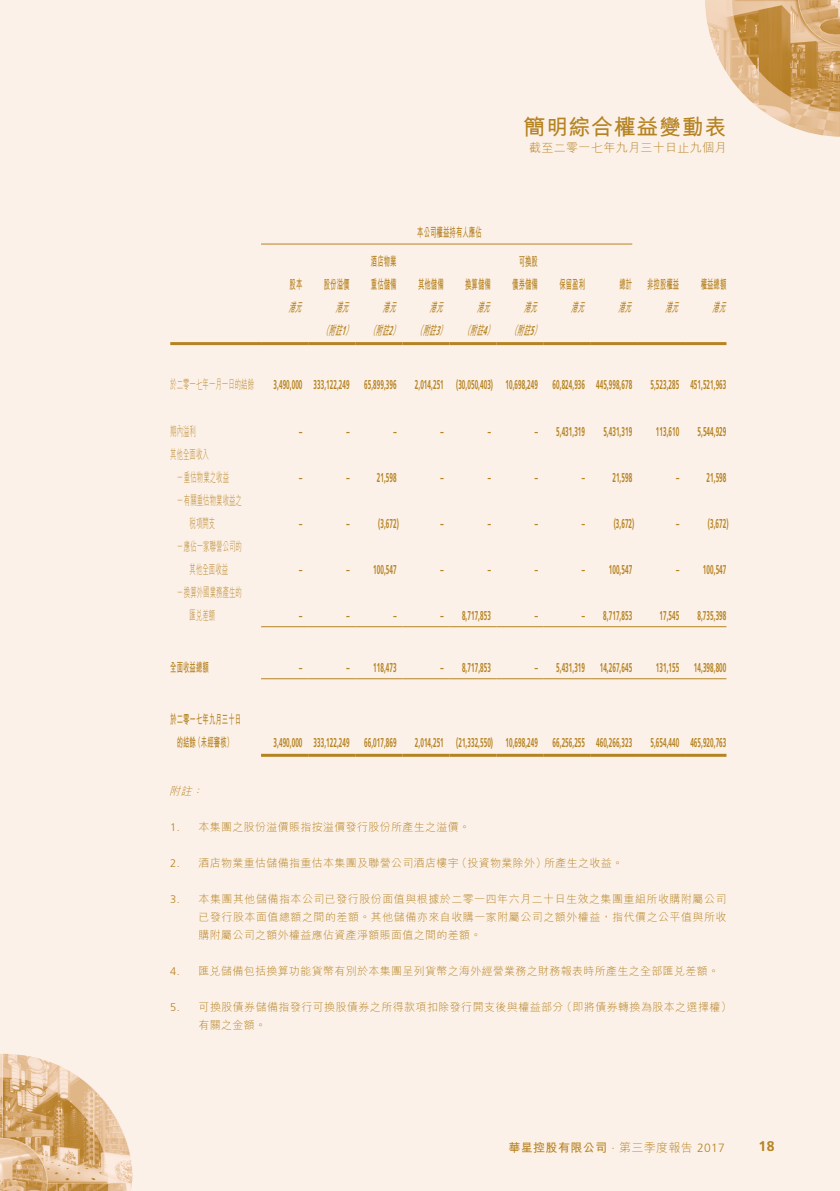
<style>
.page{position:relative;width:840px;height:1191px;background:#fff}
.page>*{position:absolute;margin:0;border:0;box-sizing:border-box;transform-origin:0 0}
.t1{font:700 22px "M Hei HK";letter-spacing:.03em;color:#b68322}
.t2{font:700 14px "Frutiger LT Std";color:#b68322}
.t3{font:700 12.8px "Frutiger LT Std";letter-spacing:.01em;color:#b68322;scale:.5 1}
.t4{font:700 12.8px/23px "M Hei HK";letter-spacing:.01em;color:#b68322;text-align:center;scale:.5 1}
.t5{font:300 12.8px/23px "M Hei HK";letter-spacing:.01em;color:#b68322;scale:.5 1}
.t6{font:italic 700 12.8px "M Hei HK";color:#b68322;scale:.5 1}
.t7{font:700 12px "M Hei HK";letter-spacing:.03em;color:#b68322}
.t8{font:300 12px "M Hei HK";letter-spacing:.03em;color:#b68322}
.t9{font:300 11px/18px "M Hei HK";letter-spacing:.03em;color:#b68322;text-align:justify}
.t10{font:italic 300 11px "M Hei HK";color:#b68322}
.s1{font-family:"Frutiger LT Std"}
.s2{font-family:"Frutiger LT Std";font-weight:300}
.s3{font-weight:300}
</style>
<div class="page">
<div style="left:0;top:0;width:839px;height:1191px;background:#fcf1e9"></div>
<img style="left:705px;top:0;width:134px;height:137px">
<img style="left:0;top:1053px;width:132px;height:138px">
<hr style="left:261px;top:243px;width:371px;height:1px;background:#b68322">
<hr style="left:170px;top:342px;width:91px;height:3px;background:#b68322">
<hr style="left:261px;top:342px;width:47px;height:3px;background:#b68322">
<hr style="left:308px;top:342px;width:47px;height:3px;background:#b68322">
<hr style="left:355px;top:342px;width:47px;height:3px;background:#b68322">
<hr style="left:402px;top:342px;width:47px;height:3px;background:#b68322">
<hr style="left:449px;top:342px;width:47px;height:3px;background:#b68322">
<hr style="left:496px;top:342px;width:47px;height:3px;background:#b68322">
<hr style="left:543px;top:342px;width:47px;height:3px;background:#b68322">
<hr style="left:590px;top:342px;width:47px;height:3px;background:#b68322">
<hr style="left:637px;top:342px;width:47px;height:3px;background:#b68322">
<hr style="left:684px;top:342px;width:42px;height:3px;background:#b68322">
<hr style="left:261px;top:626px;width:47px;height:1px;background:#b68322">
<hr style="left:308px;top:626px;width:47px;height:1px;background:#b68322">
<hr style="left:355px;top:626px;width:47px;height:1px;background:#b68322">
<hr style="left:402px;top:626px;width:47px;height:1px;background:#b68322">
<hr style="left:449px;top:626px;width:47px;height:1px;background:#b68322">
<hr style="left:496px;top:626px;width:47px;height:1px;background:#b68322">
<hr style="left:543px;top:626px;width:47px;height:1px;background:#b68322">
<hr style="left:590px;top:626px;width:47px;height:1px;background:#b68322">
<hr style="left:637px;top:626px;width:47px;height:1px;background:#b68322">
<hr style="left:684px;top:626px;width:42px;height:1px;background:#b68322">
<hr style="left:261px;top:678px;width:47px;height:1px;background:#b68322">
<hr style="left:308px;top:678px;width:47px;height:1px;background:#b68322">
<hr style="left:355px;top:678px;width:47px;height:1px;background:#b68322">
<hr style="left:402px;top:678px;width:47px;height:1px;background:#b68322">
<hr style="left:449px;top:678px;width:47px;height:1px;background:#b68322">
<hr style="left:496px;top:678px;width:47px;height:1px;background:#b68322">
<hr style="left:543px;top:678px;width:47px;height:1px;background:#b68322">
<hr style="left:590px;top:678px;width:47px;height:1px;background:#b68322">
<hr style="left:637px;top:678px;width:47px;height:1px;background:#b68322">
<hr style="left:684px;top:678px;width:42px;height:1px;background:#b68322">
<hr style="left:261px;top:754px;width:47px;height:3px;background:#b68322">
<hr style="left:308px;top:754px;width:47px;height:3px;background:#b68322">
<hr style="left:355px;top:754px;width:47px;height:3px;background:#b68322">
<hr style="left:402px;top:754px;width:47px;height:3px;background:#b68322">
<hr style="left:449px;top:754px;width:47px;height:3px;background:#b68322">
<hr style="left:496px;top:754px;width:47px;height:3px;background:#b68322">
<hr style="left:543px;top:754px;width:47px;height:3px;background:#b68322">
<hr style="left:590px;top:754px;width:47px;height:3px;background:#b68322">
<hr style="left:637px;top:754px;width:47px;height:3px;background:#b68322">
<hr style="left:684px;top:754px;width:42px;height:3px;background:#b68322">
<h1 class="t1" style="left:523px;top:111px;width:204px">簡明綜合權益變動表</h1>
<p class="t8" style="left:529px;top:139px;width:199px">截至二零一七年九月三十日止九個月</p>
<p class="t4" style="left:289px;top:272px;width:27px">股本</p>
<p class="t4" style="left:323px;top:272px;width:53px">股份溢價</p>
<p class="t4" style="left:371px;top:249px;width:53px;text-align:left">酒店物業重估儲備</p>
<p class="t4" style="left:417px;top:220px;width:130px">本公司權益持有人應佔</p>
<p class="t4" style="left:418px;top:272px;width:53px">其他儲備</p>
<p class="t4" style="left:465px;top:272px;width:53px">換算儲備</p>
<p class="t4" style="left:512px;top:249px;width:53px">可換股債券儲備</p>
<p class="t4" style="left:559px;top:272px;width:53px">保留盈利</p>
<p class="t4" style="left:619px;top:272px;width:121px">總計 非控股權益</p>
<p class="t4" style="left:700px;top:272px;width:53px">權益總額</p>
<p class="t6" style="left:288px;top:298px;width:36px">港元</p>
<p class="t6" style="left:335px;top:298px;width:36px">港元</p>
<p class="t6" style="left:382px;top:298px;width:36px">港元</p>
<p class="t6" style="left:429px;top:298px;width:36px">港元</p>
<p class="t6" style="left:476px;top:298px;width:36px">港元</p>
<p class="t6" style="left:523px;top:298px;width:36px">港元</p>
<p class="t6" style="left:570px;top:298px;width:36px">港元</p>
<p class="t6" style="left:617px;top:298px;width:36px">港元</p>
<p class="t6" style="left:664px;top:298px;width:36px">港元</p>
<p class="t6" style="left:711px;top:298px;width:36px">港元</p>
<p class="t6" style="left:322px;top:321px;width:446px">（附註<span class="s1">1</span>） （附註<span class="s1">2</span>） （附註<span class="s1">3</span>） （附註<span class="s1">4</span>） （附註<span class="s1">5</span>）</p>
<p class="t5" style="left:170px;top:373px;width:169px">於二零一七年一月一日的結餘</p>
<p class="t3" style="left:273px;top:377px;width:247px">3,490,000 333,122,249 65,899,396</p>
<p class="t3" style="left:414px;top:377px;width:436px">2,014,251 (30,050,403) 10,698,249 60,824,936 445,998,678</p>
<p class="t3" style="left:650px;top:377px;width:153px">5,523,285 451,521,963</p>
<p class="t5" style="left:170px;top:419px;width:53px">期內溢利</p>
<p class="t3" style="left:299px;top:423px;width:8px">–</p>
<p class="t3" style="left:346px;top:423px;width:8px">–</p>
<p class="t3" style="left:393px;top:423px;width:8px">–</p>
<p class="t3" style="left:440px;top:423px;width:8px">–</p>
<p class="t3" style="left:487px;top:423px;width:8px">–</p>
<p class="t3" style="left:534px;top:423px;width:102px">– 5,431,319</p>
<p class="t3" style="left:603px;top:423px;width:59px">5,431,319</p>
<p class="t3" style="left:655px;top:423px;width:48px">113,610</p>
<p class="t3" style="left:697px;top:423px;width:59px">5,544,929</p>
<p class="t5" style="left:177px;top:442px;width:106px;text-indent:-6px">其他全面收入<br>－重估物業之收益</p>
<p class="t3" style="left:299px;top:469px;width:8px">–</p>
<p class="t3" style="left:346px;top:469px;width:102px">– 21,598</p>
<p class="t3" style="left:440px;top:469px;width:8px">–</p>
<p class="t3" style="left:487px;top:469px;width:8px">–</p>
<p class="t3" style="left:534px;top:469px;width:8px">–</p>
<p class="t3" style="left:581px;top:469px;width:102px">– 21,598</p>
<p class="t3" style="left:675px;top:469px;width:102px">– 21,598</p>
<p class="t5" style="left:189px;top:488px;width:106px;text-indent:-13px">－有關重估物業收益之稅項開支</p>
<p class="t5" style="left:176px;top:534px;width:132px;text-align:center">－應佔一家聯營公司的其他全面收益</p>
<p class="t5" style="left:189px;top:580px;width:106px;text-indent:-13px">－換算外國業務產生的匯兌差額</p>
<p class="t3" style="left:299px;top:515px;width:8px">–</p>
<p class="t3" style="left:346px;top:515px;width:106px">– (3,672)</p>
<p class="t3" style="left:440px;top:515px;width:8px">–</p>
<p class="t3" style="left:487px;top:515px;width:8px">–</p>
<p class="t3" style="left:534px;top:515px;width:8px">–</p>
<p class="t3" style="left:581px;top:515px;width:106px">– (3,672)</p>
<p class="t3" style="left:675px;top:515px;width:106px">– (3,672)</p>
<p class="t3" style="left:299px;top:561px;width:8px">–</p>
<p class="t3" style="left:346px;top:561px;width:102px">– 100,547</p>
<p class="t3" style="left:440px;top:561px;width:8px">–</p>
<p class="t3" style="left:487px;top:561px;width:8px">–</p>
<p class="t3" style="left:534px;top:561px;width:8px">–</p>
<p class="t3" style="left:581px;top:561px;width:102px">– 100,547</p>
<p class="t3" style="left:675px;top:561px;width:102px">– 100,547</p>
<p class="t3" style="left:299px;top:607px;width:8px">–</p>
<p class="t3" style="left:346px;top:607px;width:8px">–</p>
<p class="t3" style="left:393px;top:607px;width:8px">–</p>
<p class="t3" style="left:440px;top:607px;width:102px">– 8,717,853</p>
<p class="t3" style="left:534px;top:607px;width:8px">–</p>
<p class="t3" style="left:581px;top:607px;width:102px">– 8,717,853</p>
<p class="t3" style="left:659px;top:607px;width:41px">17,545</p>
<p class="t3" style="left:697px;top:607px;width:59px">8,735,398</p>
<p class="t4" style="left:170px;top:654px;width:79px">全面收益總額</p>
<p class="t3" style="left:299px;top:659px;width:8px">–</p>
<p class="t3" style="left:346px;top:659px;width:102px">– 118,473</p>
<p class="t3" style="left:440px;top:659px;width:102px">– 8,717,853</p>
<p class="t3" style="left:534px;top:659px;width:196px">– 5,431,319 14,267,645</p>
<p class="t3" style="left:655px;top:659px;width:142px">131,155 14,398,800</p>
<p class="t4" style="left:170px;top:706px;width:143px">於二零一七年九月三十日的結餘（未經審核）</p>
<p class="t3" style="left:273px;top:734px;width:247px">3,490,000 333,122,249 66,017,869</p>
<p class="t3" style="left:414px;top:734px;width:436px">2,014,251 (21,332,550) 10,698,249 66,256,255 460,266,323</p>
<p class="t3" style="left:650px;top:734px;width:153px">5,654,440 465,920,763</p>
<p class="t10" style="left:169px;top:782px;width:39px">附註：</p>
<p class="t9" style="left:170px;top:817px;width:301px"><span class="s1">1.</span> 本集團之股份溢價賬指按溢價發行股份所產生之溢價。</p>
<p class="t9" style="left:170px;top:853px;width:454px"><span class="s1">2.</span> 酒店物業重估儲備指重估本集團及聯營公司酒店樓宇（投資物業除外）所產生之收益。</p>
<p class="t9" style="left:198px;top:889px;width:529px;text-indent:-28px"><span class="s1">3.</span> 本集團其他儲備指本公司已發行股份面值與根據於二零一四年六月二十日生效之集團重組所收購附屬公司已發行股本面值總額之間的差額。其他儲備亦來自收購一家附屬公司之額外權益，指代價之公平值與所收購附屬公司之額外權益應佔資產淨額賬面值之間的差額。</p>
<p class="t9" style="left:170px;top:961px;width:550px"><span class="s1">4.</span> 匯兌儲備包括換算功能貨幣有別於本集團呈列貨幣之海外經營業務之財務報表時所產生之全部匯兌差額。</p>
<p class="t9" style="left:198px;top:997px;width:534px;text-indent:-28px"><span class="s1">5.</span> 可換股債券儲備指發行可換股債券之所得款項扣除發行開支後與權益部分（即將債券轉換為股本之選擇權）有關之金額。</p>
<p class="t7" style="left:508px;top:1138px;width:218px">華星控股有限公司 <span class="s2">·</span> <span class="s3">第三季度報告</span> <span class="s2">2017</span></p>
<p class="t2" style="left:758px;top:1138px;width:17px">18</p>
</div>
